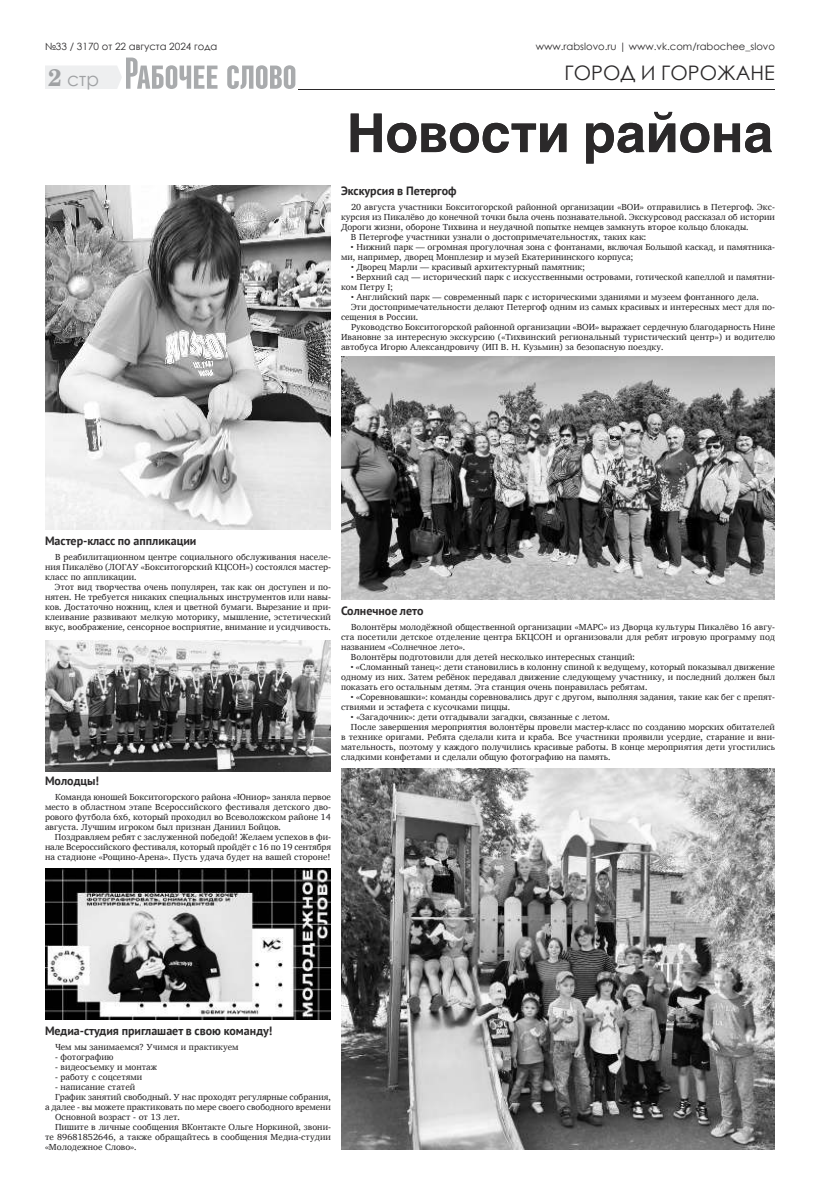
<style>
.page{position:relative;width:820px;height:1190px;background:#fff}
.page>*{position:absolute;margin:0;border:0;box-sizing:border-box;transform-origin:0 0}
.t1{font:700 53px "Helios";color:#2b292a}
.t2{font:20px "Century Gothic";color:#2b292a}
.t3{font:19px "Century Gothic";color:#9fa1a3}
.t4{font:700 12px "PT Sans";color:#2b292a}
.t5{font:10px "Century Gothic";color:#2b292a}
.t6{font:9px/10px "Charis SIL";color:#2b292a;text-align:justify}
.s1{font-family:"New Century Schlbk";font-weight:700;font-size:24px}
</style>
<div class="page">
<hr style="left:298px;top:89px;width:477px;height:1px;background:#2b292a">
<svg style="left:45px;top:58px;width:250px;height:31px"></svg>
<img style="left:341px;top:356px;width:434px;height:244px">
<img style="left:341px;top:768px;width:434px;height:382px">
<img style="left:45px;top:640px;width:286px;height:132px">
<img style="left:45px;top:186px;width:286px;height:344px">
<img style="left:45px;top:868px;width:286px;height:152px">
<p class="t5" style="left:45px;top:39px;width:174px">№33 / 3170 от 22 августа 2024 года</p>
<p class="t5" style="left:536px;top:39px;width:241px">www.rabslovo.ru | www.vk.com/rabochee_slovo</p>
<h3 class="t3" style="left:48px;top:66px;width:53px"><span class="s1">2</span> стр</h3>
<h2 class="t2" style="left:565px;top:59px;width:212px">ГОРОД И ГОРОЖАНЕ</h2>
<h1 class="t1" style="left:347px;top:112px;width:428px">Новости района</h1>
<h1 class="t1" style="left:347px;top:112px;width:428px">Новости района</h1>
<h3 class="t4" style="left:341px;top:183px;width:117px">Экскурсия в Петергоф</h3>
<p class="t6" style="left:351px;top:202px;width:425px">20 августа участники Бокситогорской районной организации «ВОИ» отправились в Петергоф. Экс-</p>
<p class="t6" style="left:341px;top:212px;width:435px">курсия из Пикалёво до конечной точки была очень познавательной. Экскурсовод рассказал об истории</p>
<p class="t6" style="left:341px;top:222px;width:409px">Дороги жизни, обороне Тихвина и неудачной попытке немцев замкнуть второе кольцо блокады.</p>
<p class="t6" style="left:351px;top:232px;width:297px">В Петергофе участники узнали о достопримечательностях, таких как:</p>
<p class="t6" style="left:341px;top:242px;width:435px;text-indent:10px">• Нижний парк — огромная прогулочная зона с фонтанами, включая Большой каскад, и памятника&shy;ми, например, дворец Монплезир и музей Екатерининского корпуса;</p>
<p class="t6" style="left:351px;top:262px;width:235px">• Дворец Марли — красивый архитектурный памятник;</p>
<p class="t6" style="left:341px;top:272px;width:435px;text-indent:10px">• Верхний сад — исторический парк с искусственными островами, готической капеллой и памятни&shy;ком Петру I;</p>
<p class="t6" style="left:351px;top:292px;width:410px">• Английский парк — современный парк с историческими зданиями и музеем фонтанного дела.</p>
<p class="t6" style="left:351px;top:302px;width:425px">Эти достопримечательности делают Петергоф одним из самых красивых и интересных мест для по-</p>
<p class="t6" style="left:341px;top:312px;width:79px">сещения в России.</p>
<p class="t6" style="left:351px;top:322px;width:426px">Руководство Бокситогорской районной организации «ВОИ» выражает сердечную благодарность Нине</p>
<p class="t6" style="left:341px;top:332px;width:436px">Ивановне за интересную экскурсию («Тихвинский региональный туристический центр») и водителю</p>
<p class="t6" style="left:341px;top:342px;width:324px">автобуса Игорю Александровичу (ИП В. Н. Кузьмин) за безопасную поездку.</p>
<h3 class="t4" style="left:45px;top:533px;width:153px">Мастер-класс по аппликации</h3>
<p class="t6" style="left:45px;top:552px;width:288px;text-indent:10px">В реабилитационном центре социального обслуживания населе&shy;ния Пикалёво (ЛОГАУ «Бокситогорский КЦСОН») состоялся мастер&shy;класс по аппликации.</p>
<p class="t6" style="left:45px;top:582px;width:288px;text-indent:10px">Этот вид творчества очень популярен, так как он доступен и по&shy;нятен. Не требуется никаких специальных инструментов или навы&shy;ков. Достаточно ножниц, клея и цветной бумаги. Вырезание и при&shy;клеивание развивают мелкую моторику, мышление, эстетический вкус, воображение, сенсорное восприятие, внимание и усидчивость.</p>
<h3 class="t4" style="left:45px;top:773px;width:56px">Молодцы!</h3>
<p class="t6" style="left:45px;top:792px;width:288px;text-indent:10px">Команда юношей Бокситогорского района «Юниор» заняла первое место в областном этапе Всероссийского фестиваля детского дво&shy;рового футбола 6x6, который проходил во Всеволожском районе 14 августа. Лучшим игроком был признан Даниил Бойцов.</p>
<p class="t6" style="left:45px;top:832px;width:288px;text-indent:10px">Поздравляем ребят с заслуженной победой! Желаем успехов в фи&shy;нале Всероссийского фестиваля, который пройдёт с 16 по 19 сентября на стадионе «Рощино-Арена». Пусть удача будет на вашей стороне!</p>
<h3 class="t4" style="left:341px;top:603px;width:84px">Солнечное лето</h3>
<p class="t6" style="left:351px;top:622px;width:426px">Волонтёры молодёжной общественной организации «МАРС» из Дворца культуры Пикалёво 16 авгу-</p>
<p class="t6" style="left:341px;top:632px;width:436px">ста посетили детское отделение центра БКЦСОН и организовали для ребят игровую программу под</p>
<p class="t6" style="left:341px;top:642px;width:126px">названием «Солнечное лето».</p>
<p class="t6" style="left:351px;top:652px;width:286px">Волонтёры подготовили для детей несколько интересных станций:</p>
<p class="t6" style="left:341px;top:662px;width:436px;text-indent:10px">• «Сломанный танец»: дети становились в колонну спиной к ведущему, который показывал движение одному из них. Затем ребёнок передавал движение следующему участнику, и последний должен был показать его остальным детям. Эта станция очень понравилась ребятам.</p>
<p class="t6" style="left:341px;top:692px;width:436px;text-indent:10px">• «Соревновашки»: команды соревновались друг с другом, выполняя задания, такие как бег с препят&shy;ствиями и эстафета с кусочками пиццы.</p>
<p class="t6" style="left:351px;top:712px;width:261px">• «Загадочник»: дети отгадывали загадки, связанные с летом.</p>
<p class="t6" style="left:351px;top:722px;width:425px">После завершения мероприятия волонтёры провели мастер-класс по созданию морских обитателей</p>
<p class="t6" style="left:341px;top:732px;width:435px">в технике оригами. Ребята сделали кита и краба. Все участники проявили усердие, старание и вни-</p>
<p class="t6" style="left:341px;top:742px;width:435px">мательность, поэтому у каждого получились красивые работы. В конце мероприятия дети угостились</p>
<p class="t6" style="left:341px;top:752px;width:271px">сладкими конфетами и сделали общую фотографию на память.</p>
<h3 class="t4" style="left:45px;top:1023px;width:229px">Медиа-студия приглашает в свою команду!</h3>
<p class="t6" style="left:55px;top:1042px;width:185px">Чем мы занимаемся? Учимся и практикуем</p>
<p class="t6" style="left:55px;top:1052px;width:60px">- фотографию</p>
<p class="t6" style="left:55px;top:1062px;width:104px">- видеосъемку и монтаж</p>
<p class="t6" style="left:55px;top:1072px;width:89px">- работу с соцсетями</p>
<p class="t6" style="left:55px;top:1082px;width:82px">- написание статей</p>
<p class="t6" style="left:55px;top:1092px;width:277px">График занятий свободный. У нас проходят регулярные собрания,</p>
<p class="t6" style="left:45px;top:1102px;width:287px">а далее - вы можете практиковать по мере своего свободного времени</p>
<p class="t6" style="left:55px;top:1112px;width:127px">Основной возраст - от 13 лет.</p>
<p class="t6" style="left:55px;top:1122px;width:278px">Пишите в личные сообщения ВКонтакте Ольге Норкиной, звони-</p>
<p class="t6" style="left:45px;top:1132px;width:288px">те 89681852646, а также обращайтесь в сообщения Медиа-студии</p>
<p class="t6" style="left:45px;top:1142px;width:93px">«Молодежное Слово».</p>
</div>
